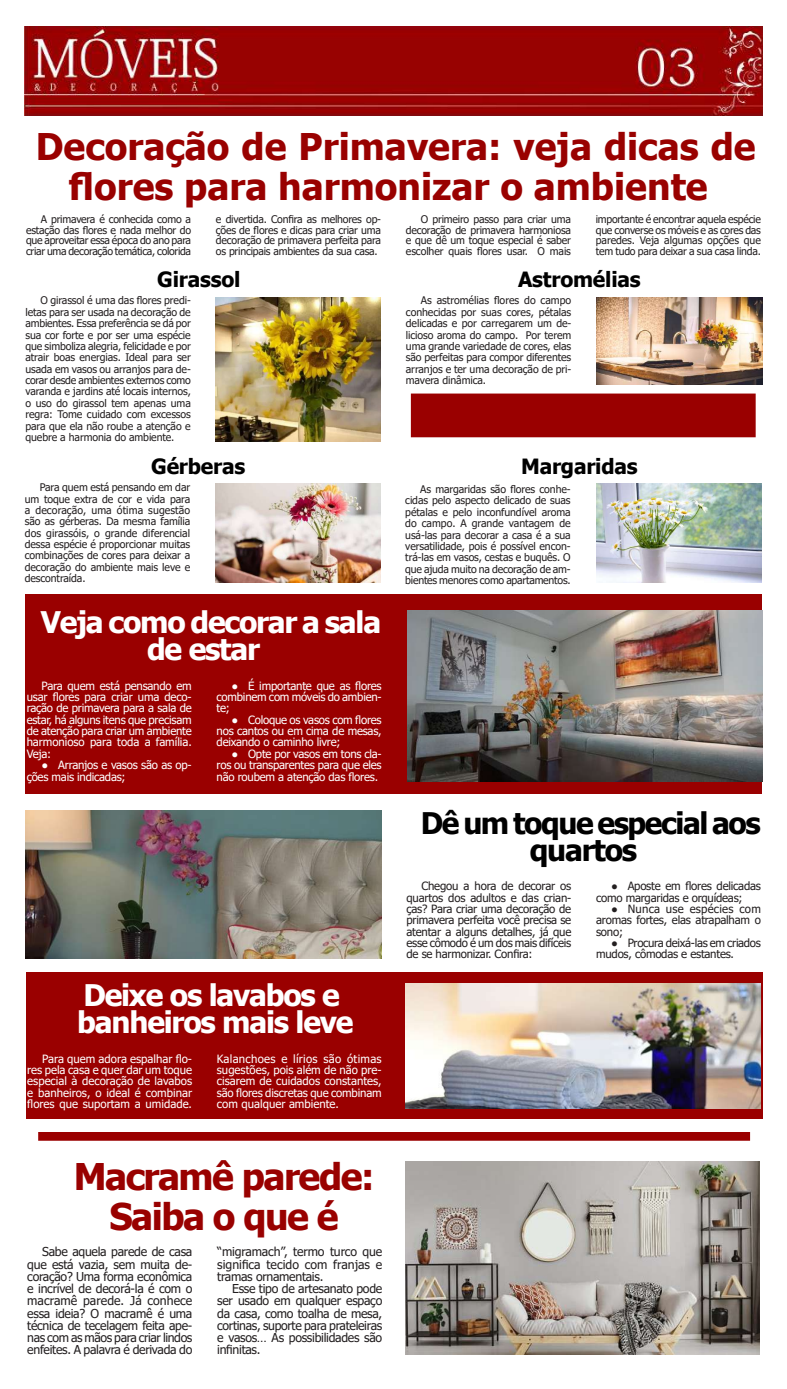
<style>
.page{position:relative;width:787px;height:1389px;background:#fff}
.page>*{position:absolute;margin:0;border:0;box-sizing:border-box;transform-origin:0 0}
.t1{font:700 36.75px/40.2px "Tahoma";color:#990100;text-align:center}
.t2{font:700 36.75px/40.2px "Tahoma";letter-spacing:-.04em;color:#990100;text-align:center}
.t3{font:700 29.75px/27.1px "Tahoma";letter-spacing:-.04em;color:#fff;text-align:center}
.t4{font:700 29.75px/27.1px "Tahoma";letter-spacing:-.045em;color:#000;text-align:center}
.t5{font:700 21px "Tahoma";letter-spacing:-.01em;color:#000}
.t6{font:12.25px/12.2px "Tahoma";letter-spacing:-.025em;color:#231f20;text-align:justify}
.t7{font:11.38px/11.4px "Tahoma";letter-spacing:-.02em;color:#fff;text-align:justify}
.t8{font:11.38px/11.4px "Tahoma";letter-spacing:-.02em;color:#231f20;text-align:justify}
.t9{font:10.5px/11.4px "Tahoma";letter-spacing:-.02em;color:#231f20;text-align:justify}
</style>
<div class="page">
<div style="left:26px;top:972px;width:736px;height:147px;background:#9a0000"></div>
<div style="left:26px;top:595px;width:735px;height:199px;background:#9a0000"></div>
<img style="left:25px;top:27px;width:736px;height:89px">
<div style="left:38px;top:1132px;width:711px;height:9px;background:#9a0000"></div>
<img style="left:216px;top:297px;width:164px;height:145px">
<img style="left:596px;top:297px;width:165px;height:87px">
<img style="left:596px;top:483px;width:165px;height:99px">
<img style="left:216px;top:483px;width:164px;height:99px">
<div style="left:410px;top:394px;width:345px;height:43px;background:#9a0000"></div>
<img style="left:407px;top:610px;width:354px;height:171px">
<img style="left:26px;top:811px;width:355px;height:148px">
<img style="left:406px;top:983px;width:354px;height:126px">
<img style="left:406px;top:1162px;width:353px;height:192px">
<h1 class="t1" style="left:36px;top:128px;width:721px">Decoração de Primavera: veja dicas de flores para harmonizar o ambiente</h1>
<p class="t9" style="left:26px;top:215px;width:166px;line-height:10.5px;text-indent:15px">A primavera é conhecida como a estação das flores e nada melhor do que aproveitar essa época do ano para criar uma decoração temática, colorida</p>
<p class="t9" style="left:216px;top:215px;width:166px;line-height:10.5px">e divertida. Confira as melhores op&shy;ções de flores e dicas para criar uma decoração de primavera perfeita para os principais ambientes da sua casa.</p>
<p class="t9" style="left:406px;top:215px;width:166px;line-height:10.5px;text-indent:15px">O primeiro passo para criar uma decoração de primavera harmoniosa e que dê um toque especial é saber escolher quais flores usar. O mais</p>
<p class="t9" style="left:595px;top:215px;width:166px;line-height:10.5px">importante é encontrar aquela espécie que converse os móveis e as cores das paredes. Veja algumas opções que tem tudo para deixar a sua casa linda.</p>
<h3 class="t5" style="left:157px;top:265px;width:85px">Girassol</h3>
<h3 class="t5" style="left:518px;top:265px;width:124px">Astromélias</h3>
<p class="t9" style="left:25px;top:295px;width:167px;text-indent:15px">O girassol é uma das flores predi&shy;letas para ser usada na decoração de ambientes. Essa preferência se dá por sua cor forte e por ser uma espécie que simboliza alegria, felicidade e por atrair boas energias. Ideal para ser usada em vasos ou arranjos para de&shy;corar desde ambientes externos como varanda e jardins até locais internos, o uso do girassol tem apenas uma regra: Tome cuidado com excessos para que ela não roube a atenção e quebre a harmonia do ambiente.</p>
<p class="t9" style="left:25px;top:482px;width:167px;text-indent:15px">Para quem está pensando em dar um toque extra de cor e vida para a decoração, uma ótima sugestão são as gérberas. Da mesma família dos girassóis, o grande diferencial dessa espécie é proporcionar muitas combinações de cores para deixar a decoração do ambiente mais leve e descontraída.</p>
<p class="t9" style="left:405px;top:484px;width:167px;text-indent:15px">As margaridas são flores conhe&shy;cidas pelo aspecto delicado de suas pétalas e pelo inconfundível aroma do campo. A grande vantagem de usá-las para decorar a casa é a sua versatilidade, pois é possível encon&shy;trá-las em vasos, cestas e buquês. O que ajuda muito na decoração de am&shy;bientes menores como apartamentos.</p>
<p class="t9" style="left:406px;top:295px;width:167px;text-indent:15px">As astromélias flores do campo conhecidas por suas cores, pétalas delicadas e por carregarem um de&shy;licioso aroma do campo. Por terem uma grande variedade de cores, elas são perfeitas para compor diferentes arranjos e ter uma decoração de pri&shy;mavera dinâmica.</p>
<h3 class="t5" style="left:151px;top:451px;width:96px">Gérberas</h3>
<h3 class="t5" style="left:521px;top:451px;width:118px">Margaridas</h3>
<h2 class="t3" style="left:41px;top:610px;width:341px">Veja como decorar a sala de estar</h2>
<p class="t7" style="left:27px;top:680px;width:166px;text-indent:15px">Para quem está pensando em usar flores para criar uma deco&shy;ração de primavera para a sala de estar, há alguns itens que precisam de atenção para criar um ambiente harmonioso para toda a família.<br>Veja:</p>
<p class="t7" style="left:27px;top:760px;width:166px;text-indent:15px">● Arranjos e vasos são as op&shy;ções mais indicadas;</p>
<p class="t7" style="left:216px;top:680px;width:166px;text-indent:15px">● É importante que as flores combinem com móveis do ambien&shy;te;</p>
<p class="t7" style="left:216px;top:714px;width:166px;text-indent:15px">● Coloque os vasos com flores nos cantos ou em cima de mesas, deixando o caminho livre;</p>
<p class="t7" style="left:216px;top:749px;width:166px;text-indent:15px">● Opte por vasos em tons cla&shy;ros ou transparentes para que eles não roubem a atenção das flores.</p>
<h2 class="t3" style="left:77px;top:983px;width:278px;text-align:left">Deixe os lavabos e banheiros mais leve</h2>
<p class="t7" style="left:27px;top:1053px;width:166px;text-indent:15px">Para quem adora espalhar flo&shy;res pela casa e quer dar um toque especial à decoração de lavabos e banheiros, o ideal é combinar flores que suportam a umidade.</p>
<p class="t7" style="left:217px;top:1053px;width:166px">Kalanchoes e lírios são ótimas sugestões, pois além de não pre&shy;cisarem de cuidados constantes, são flores discretas que combinam com qualquer ambiente.</p>
<h1 class="t2" style="left:74px;top:1158px;width:302px">Macramê parede:<br>Saiba o que é</h1>
<p class="t6" style="left:27px;top:1246px;width:166px;text-indent:15px">Sabe aquela parede de casa que está vazia, sem muita de&shy;coração? Uma forma econômica e incrível de decorá-la é com o macramê parede. Já conhece essa ideia? O macramê é uma técnica de tecelagem feita ape&shy;nas com as mãos para criar lindos enfeites. A palavra é derivada do</p>
<p class="t6" style="left:217px;top:1246px;width:166px">“migramach”, termo turco que significa tecido com franjas e tramas ornamentais.</p>
<p class="t6" style="left:217px;top:1283px;width:166px;text-indent:15px">Esse tipo de artesanato pode ser usado em qualquer espaço da casa, como toalha de mesa, cortinas, suporte para prateleiras e vasos… As possibilidades são infinitas.</p>
<h2 class="t4" style="left:420px;top:810px;width:341px">Dê um toque especial aos quartos</h2>
<p class="t8" style="left:406px;top:881px;width:166px;text-indent:15px">Chegou a hora de decorar os quartos dos adultos e das crian&shy;ças? Para criar uma decoração de primavera perfeita você precisa se atentar a alguns detalhes, já que esse cômodo é um dos mais difíceis de se harmonizar. Confira:</p>
<p class="t8" style="left:596px;top:881px;width:166px;text-indent:15px">● Aposte em flores delicadas como margaridas e orquídeas;</p>
<p class="t8" style="left:596px;top:904px;width:166px;text-indent:15px">● Nunca use espécies com aromas fortes, elas atrapalham o sono;</p>
<p class="t8" style="left:596px;top:938px;width:166px;text-indent:15px">● Procura deixá-las em criados mudos, cômodas e estantes.</p>
</div>
